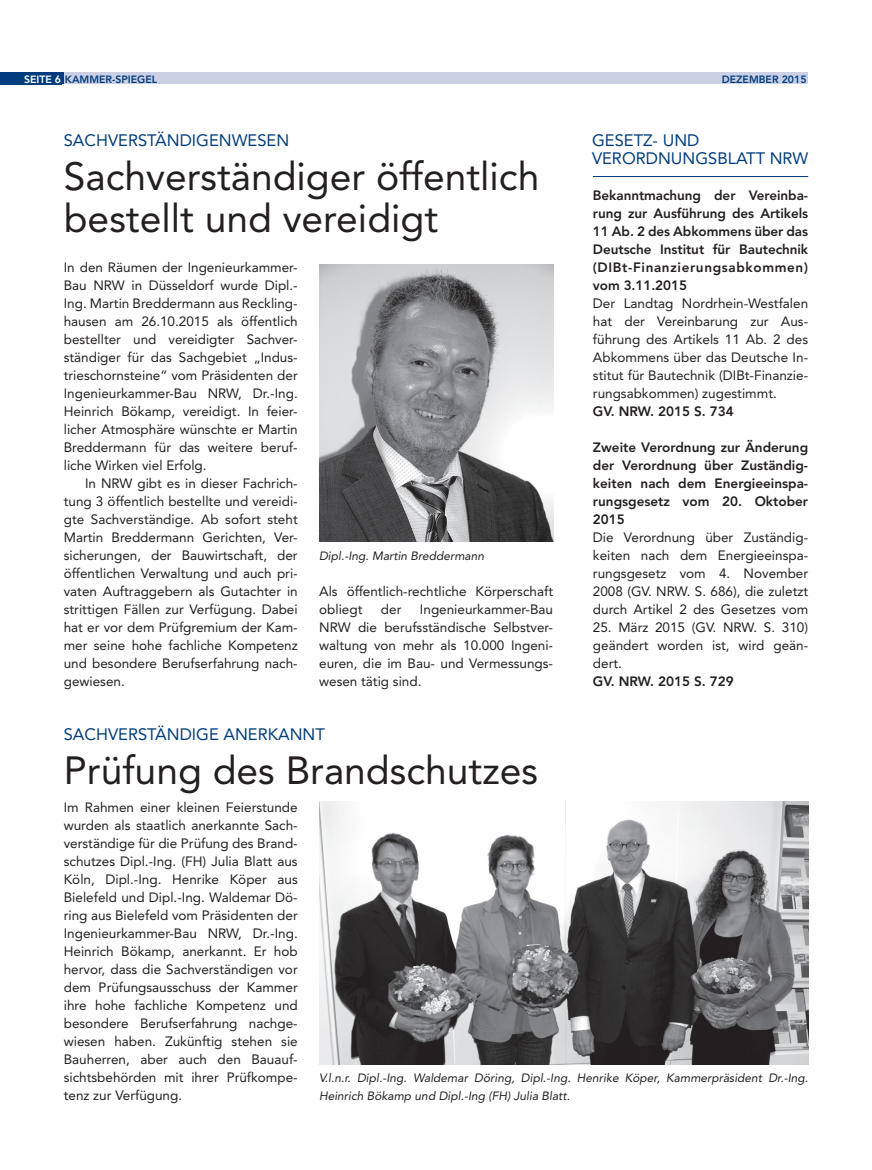
<style>
.page{position:relative;width:872px;height:1170px;background:#fff}
.page>*{position:absolute;margin:0;border:0;box-sizing:border-box;transform-origin:0 0}
.t1{font:39px/42px "Avenir LT Std";color:#231f20}
.t2{font:16.5px "Avenir LT Std";color:#013d7d}
.t3{font:13.5px/18px "Avenir LT Std";color:#231f20;text-align:justify}
.t4{font:800 13.5px/18px "Avenir LT Std";color:#231f20;text-align:justify}
.t5{font:italic 12px/18px "Avenir LT Std";color:#231f20}
.t6{font:800 10.5px "Avenir LT Std";color:#013d7d}
.s1{color:#fff}
</style>
<div class="page">
<div style="left:62px;top:73px;width:745px;height:11px;background:#cbd0e4"></div>
<div style="left:0;top:73px;width:63px;height:11px;background:#013d7d"></div>
<div style="left:0;top:75px;width:61px;height:10px;background:#013d7d"></div>
<img style="left:319px;top:264px;width:234px;height:278px">
<img style="left:319px;top:801px;width:489px;height:263px">
<hr style="left:593px;top:176px;width:215px;height:1px;background:#013d7d">
<p class="t6" style="left:24px;top:73px;width:134px"><span class="s1">SEITE 6</span> KAMMER-SPIEGEL</p>
<p class="t6" style="left:722px;top:73px;width:86px">DEZEMBER 2015</p>
<p class="t2" style="left:64px;top:130px;width:227px">SACHVERSTÄNDIGENWESEN</p>
<h1 class="t1" style="left:64px;top:156px;width:477px">Sachverständiger öffentlich bestellt und vereidigt</h1>
<p class="t3" style="left:64px;top:258px;width:235px">In den Räumen der Ingenieurkammer-Bau NRW in Düsseldorf wurde Dipl.- Ing. Martin Breddermann aus Reckling&shy;hausen am 26.10.2015 als öffentlich bestellter und vereidigter Sachver&shy;ständiger für das Sachgebiet „Indus&shy;trieschornsteine“ vom Präsidenten der Ingenieurkammer-Bau NRW, Dr.-Ing.<br>Heinrich Bökamp, vereidigt. In feier&shy;licher Atmosphäre wünschte er Martin Breddermann für das weitere beruf&shy;liche Wirken viel Erfolg.</p>
<p class="t3" style="left:64px;top:474px;width:235px;text-indent:21px">In NRW gibt es in dieser Fachrich&shy;tung 3 öffentlich bestellte und vereidi&shy;gte Sachverständige. Ab sofort steht Martin Breddermann Gerichten, Ver&shy;sicherungen, der Bauwirtschaft, der öffentlichen Verwaltung und auch pri&shy;vaten Auftraggebern als Gutachter in strittigen Fällen zur Verfügung. Dabei hat er vor dem Prüfgremium der Kam&shy;mer seine hohe fachliche Kompetenz und besondere Berufserfahrung nach&shy;gewiesen.</p>
<p class="t5" style="left:319px;top:547px;width:167px">Dipl.-Ing. Martin Breddermann</p>
<p class="t3" style="left:319px;top:582px;width:235px">Als öffentlich-rechtliche Körperschaft obliegt</p>
<p class="t3" style="left:319px;top:600px;width:235px;text-indent:101px">Ingenieurkammer-Bau NRW die berufsständische Selbstver&shy;waltung von mehr als 10.000 Ingeni&shy;euren, die im Bau- und Vermessungs&shy;wesen tätig sind.</p>
<p class="t3" style="left:381px;top:600px;width:22px">der</p>
<p class="t2" style="left:64px;top:724px;width:263px">SACHVERSTÄNDIGE ANERKANNT</p>
<h1 class="t1" style="left:64px;top:749px;width:476px">Prüfung des Brandschutzes</h1>
<p class="t2" style="left:592px;top:130px;width:109px">GESETZ- UND</p>
<p class="t2" style="left:592px;top:148px;width:218px">VERORDNUNGSBLATT NRW</p>
<p class="t4" style="left:593px;top:186px;width:217px">Bekanntmachung der Vereinba&shy;rung zur Ausführung des Artikels 11 Ab. 2 des Abkommens über das Deutsche Institut für Bautechnik (DIBt-Finanzierungsabkommen) vom 3.11.2015</p>
<p class="t3" style="left:593px;top:294px;width:217px">Der Landtag Nordrhein-Westfalen hat der Vereinbarung zur Aus&shy;führung des Artikels 11 Ab. 2 des Abkommens über das Deutsche In&shy;stitut für Bautechnik (DIBt-Finanzie&shy;rungsabkommen) zugestimmt.</p>
<p class="t4" style="left:593px;top:402px;width:142px">GV. NRW. 2015 S. 734</p>
<p class="t4" style="left:593px;top:438px;width:217px">Zweite Verordnung zur Änderung der Verordnung über Zuständig&shy;keiten nach dem Energieeinspa&shy;rungsgesetz vom 20. Oktober 2015</p>
<p class="t3" style="left:593px;top:528px;width:217px">Die Verordnung über Zuständig&shy;keiten nach dem Energieeinspa&shy;rungsgesetz vom 4. November 2008 (GV. NRW. S. 686), die zuletzt durch Artikel 2 des Gesetzes vom</p>
<p class="t3" style="left:593px;top:618px;width:217px">25. März 2015 (GV. NRW. S. 310) geändert worden ist, wird geän&shy;dert.</p>
<p class="t4" style="left:593px;top:672px;width:142px">GV. NRW. 2015 S. 729</p>
<p class="t3" style="left:64px;top:798px;width:235px">Im Rahmen einer kleinen Feierstunde wurden als staatlich anerkannte Sach&shy;verständige für die Prüfung des Brand&shy;schutzes Dipl.-Ing. (FH) Julia Blatt aus Köln, Dipl.-Ing. Henrike Köper aus Bielefeld und Dipl.-Ing. Waldemar Dö&shy;ring aus Bielefeld vom Präsidenten der Ingenieurkammer-Bau NRW, Dr.-Ing.<br>Heinrich Bökamp, anerkannt. Er hob hervor, dass die Sachverständigen vor dem Prüfungsausschuss der Kammer ihre hohe fachliche Kompetenz und besondere Berufserfahrung nachge&shy;wiesen haben. Zukünftig stehen sie Bauherren, aber auch den Bauauf&shy;sichtsbehörden mit ihrer Prüfkompe&shy;tenz zur Verfügung.</p>
<p class="t5" style="left:319px;top:1069px;width:490px">V.l.n.r. Dipl.-Ing. Waldemar Döring, Dipl.-Ing. Henrike Köper, Kammerpräsident Dr.-Ing.<br>Heinrich Bökamp und Dipl.-Ing (FH) Julia Blatt.</p>
</div>
